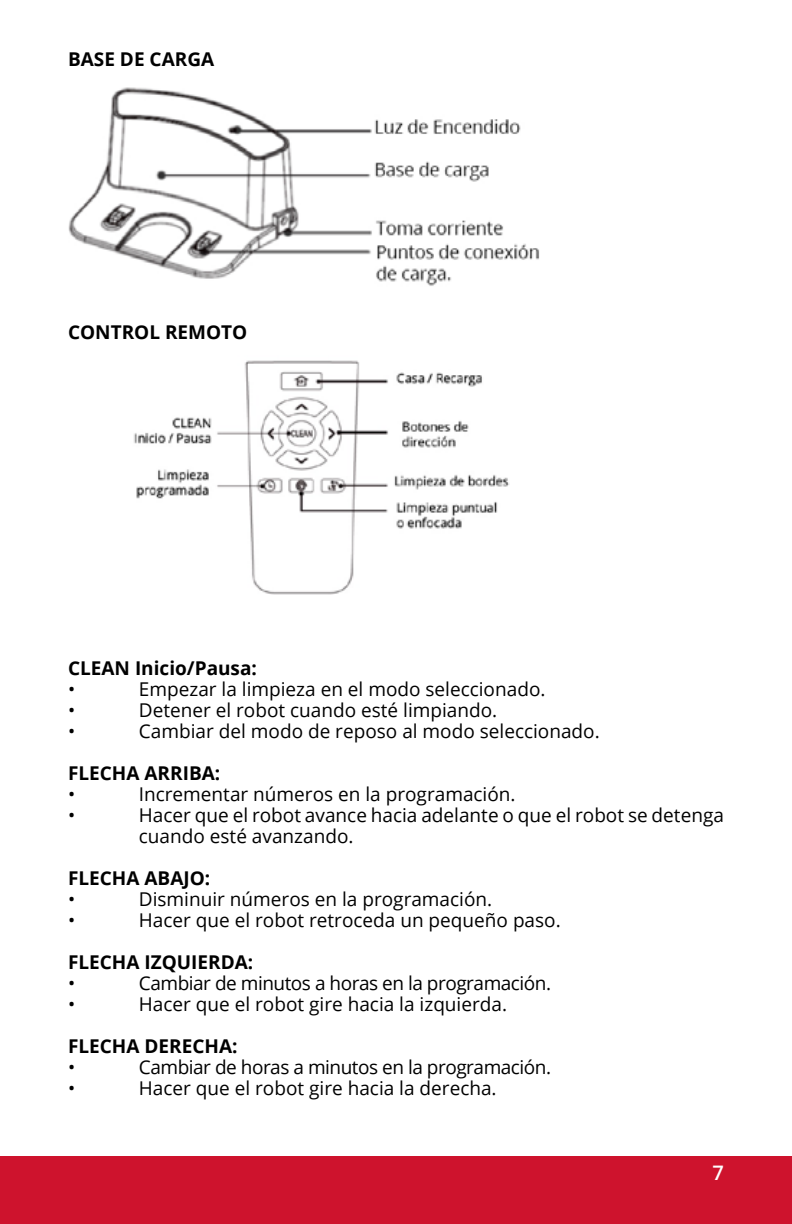
<style>
.page{position:relative;width:792px;height:1224px;background:#fff}
.page>*{position:absolute;margin:0;border:0;box-sizing:border-box;transform-origin:0 0}
.t1{font:600 20px "Open Sans";color:#fff}
.t2{font:19px/21px "Open Sans";color:#000}
.t3{font:700 19px "Open Sans";color:#000}
.t4{font:19px "Open Sans";letter-spacing:-.025em;color:#000}
</style>
<div class="page">
<div style="left:0;top:1156px;width:792px;height:68px;background:#ce132d"></div>
<img style="left:134px;top:360px;width:376px;height:234px">
<img style="left:68px;top:87px;width:472px;height:199px">
<p class="t3" style="left:68px;top:45px;width:148px">BASE DE CARGA</p>
<p class="t3" style="left:68px;top:318px;width:181px">CONTROL REMOTO</p>
<p class="t3" style="left:68px;top:654px;width:190px">CLEAN Inicio/Pausa:</p>
<p class="t2" style="left:68px;top:678px;width:9px">•</p>
<p class="t2" style="left:139px;top:678px;width:408px">Empezar la limpieza en el modo seleccionado.</p>
<p class="t2" style="left:68px;top:699px;width:9px">•</p>
<p class="t2" style="left:139px;top:699px;width:360px">Detener el robot cuando esté limpiando.</p>
<p class="t2" style="left:68px;top:720px;width:9px">•</p>
<p class="t2" style="left:139px;top:720px;width:462px">Cambiar del modo de reposo al modo seleccionado.</p>
<p class="t3" style="left:68px;top:759px;width:154px">FLECHA ARRIBA:</p>
<p class="t2" style="left:68px;top:783px;width:9px">•</p>
<p class="t2" style="left:139px;top:783px;width:378px">Incrementar números en la programación.</p>
<p class="t2" style="left:68px;top:804px;width:9px">•</p>
<p class="t2" style="left:139px;top:804px;width:587px">Hacer que el robot avance hacia adelante o que el robot se detenga cuando esté avanzando.</p>
<p class="t3" style="left:68px;top:864px;width:144px">FLECHA ABAJO:</p>
<p class="t2" style="left:68px;top:888px;width:9px">•</p>
<p class="t2" style="left:139px;top:888px;width:355px">Disminuir números en la programación.</p>
<p class="t2" style="left:68px;top:909px;width:9px">•</p>
<p class="t2" style="left:139px;top:909px;width:423px">Hacer que el robot retroceda un pequeño paso.</p>
<p class="t3" style="left:68px;top:948px;width:187px">FLECHA IZQUIERDA:</p>
<p class="t2" style="left:68px;top:972px;width:9px">•</p>
<p class="t4" style="left:139px;top:970px;width:414px">Cambiar de minutos a horas en la programación.</p>
<p class="t2" style="left:68px;top:993px;width:9px">•</p>
<p class="t2" style="left:139px;top:993px;width:370px">Hacer que el robot gire hacia la izquierda.</p>
<p class="t3" style="left:68px;top:1032px;width:171px">FLECHA DERECHA:</p>
<p class="t2" style="left:68px;top:1056px;width:9px">•</p>
<p class="t4" style="left:139px;top:1054px;width:414px">Cambiar de horas a minutos en la programación.</p>
<p class="t2" style="left:68px;top:1077px;width:9px">•</p>
<p class="t2" style="left:139px;top:1077px;width:359px">Hacer que el robot gire hacia la derecha.</p>
<p class="t1" style="left:713px;top:1160px;width:13px">7</p>
</div>
